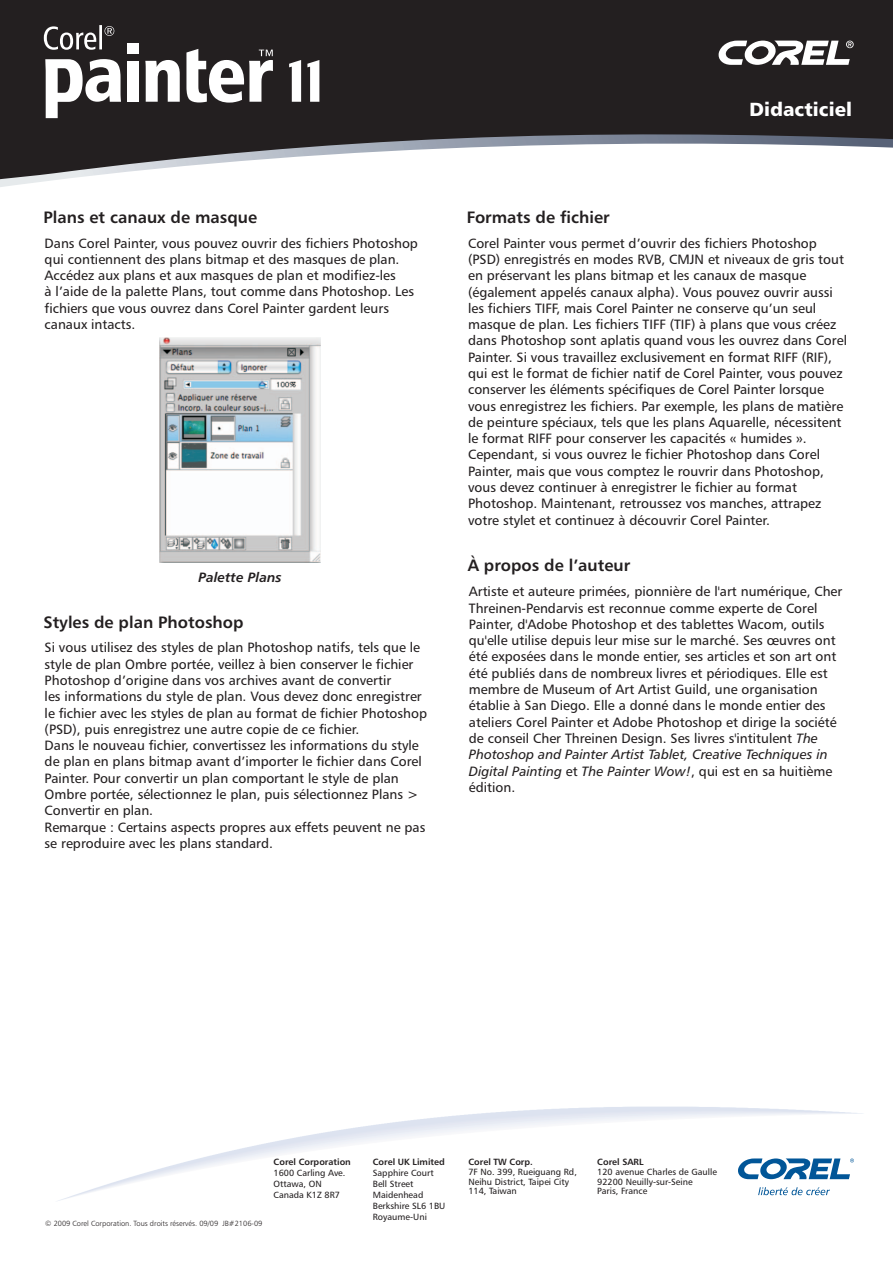
<style>
.page{position:relative;width:893px;height:1262px;background:#fff}
.page>*{position:absolute;margin:0;border:0;box-sizing:border-box;transform-origin:0 0}
.t1{font:19.05px "Humanist 777 BT Black B";color:#fff}
.t2{font:16.5px "Humanist 777 BT Roman B Bold";color:#231f20}
.t3{font:13.5px/16.4px "Humanist 777 BT Roman B";color:#231f20}
.t4{font:italic 13.5px "Humanist 777 BT Roman B Normal";color:#231f20}
.t5{font:italic 13.5px "Humanist 777 BT Roman B Bold";color:#231f20}
.t6{font:9px/10.8px "Humanist 777 BT Roman B";color:#231f20}
.t7{font:9px "Humanist 777 BT Roman B Bold";color:#231f20}
.t8{font:7.5px "Humanist 777 BT Light B";color:#231f20}
.s1{font-family:"Humanist 777 BT Roman B Normal";font-style:italic}
.s2{font-family:"Humanist 777 BT Roman B";font-style:normal}
</style>
<div class="page">
<img style="left:58px;top:1106px;width:805px;height:95px">
<svg style="left:737px;top:1158px;width:117px;height:21px"></svg>
<svg style="left:758px;top:1187px;width:72px;height:8px"></svg>
<svg style="left:0;top:0;width:892px;height:181px;fill:#231f20"></svg>
<svg style="left:717px;top:41px;width:136px;height:24px"></svg>
<svg style="left:307px;top:60px;width:12px;height:42px"></svg>
<svg style="left:145px;top:60px;width:35px;height:42px"></svg>
<div style="left:127px;top:43px;width:12px;height:11px;background:#fff"></div>
<div style="left:127px;top:61px;width:12px;height:41px;background:#fff"></div>
<svg style="left:45px;top:59px;width:76px;height:59px"></svg>
<svg style="left:186px;top:49px;width:87px;height:54px"></svg>
<svg style="left:44px;top:25px;width:70px;height:25px"></svg>
<svg style="left:289px;top:60px;width:12px;height:42px"></svg>
<img style="left:160px;top:337px;width:160px;height:225px">
<p class="t2" style="left:43px;top:210px;width:215px">Plans et canaux de masque</p>
<p class="t3" style="left:45px;top:236px;width:375px">Dans Corel Painter, vous pouvez ouvrir des fichiers Photoshop qui contiennent des plans bitmap et des masques de plan.<br>Accédez aux plans et aux masques de plan et modifiez-les<br>à l’aide de la palette Plans, tout comme dans Photoshop. Les fichiers que vous ouvrez dans Corel Painter gardent leurs canaux intacts.</p>
<p class="t5" style="left:199px;top:569px;width:84px">Palette Plans</p>
<p class="t2" style="left:43px;top:615px;width:202px">Styles de plan Photoshop</p>
<p class="t3" style="left:45px;top:640px;width:384px">Si vous utilisez des styles de plan Photoshop natifs, tels que le style de plan Ombre portée, veillez à bien conserver le fichier Photoshop d’origine dans vos archives avant de convertir<br>les informations du style de plan. Vous devez donc enregistrer le fichier avec les styles de plan au format de fichier Photoshop (PSD), puis enregistrez une autre copie de ce fichier.<br>Dans le nouveau fichier, convertissez les informations du style de plan en plans bitmap avant d’importer le fichier dans Corel Painter. Pour convertir un plan comportant le style de plan Ombre portée, sélectionnez le plan, puis sélectionnez Plans &gt; Convertir en plan.<br>Remarque : Certains aspects propres aux effets peuvent ne pas se reproduire avec les plans standard.</p>
<p class="t2" style="left:467px;top:210px;width:144px">Formats de fichier</p>
<h1 class="t1" style="left:749px;top:98px;width:104px">Didacticiel</h1>
<p class="t3" style="left:468px;top:236px;width:380px">Corel Painter vous permet d’ouvrir des fichiers Photoshop (PSD) enregistrés en modes RVB, CMJN et niveaux de gris tout en préservant les plans bitmap et les canaux de masque (également appelés canaux alpha). Vous pouvez ouvrir aussi les fichiers TIFF, mais Corel Painter ne conserve qu’un seul masque de plan. Les fichiers TIFF (TIF) à plans que vous créez dans Photoshop sont aplatis quand vous les ouvrez dans Corel Painter. Si vous travaillez exclusivement en format RIFF (RIF), qui est le format de fichier natif de Corel Painter, vous pouvez conserver les éléments spécifiques de Corel Painter lorsque vous enregistrez les fichiers. Par exemple, les plans de matière de peinture spéciaux, tels que les plans Aquarelle, nécessitent le format RIFF pour conserver les capacités « humides ».<br>Cependant, si vous ouvrez le fichier Photoshop dans Corel Painter, mais que vous comptez le rouvrir dans Photoshop, vous devez continuer à enregistrer le fichier au format Photoshop. Maintenant, retroussez vos manches, attrapez votre stylet et continuez à découvrir Corel Painter.</p>
<p class="t2" style="left:467px;top:559px;width:164px">À propos de l’auteur</p>
<p class="t3" style="left:469px;top:584px;width:375px">Artiste et auteure primées, pionnière de l'art numérique, Cher Threinen-Pendarvis est reconnue comme experte de Corel Painter, d'Adobe Photoshop et des tablettes Wacom, outils qu'elle utilise depuis leur mise sur le marché. Ses œuvres ont été exposées dans le monde entier, ses articles et son art ont été publiés dans de nombreux livres et périodiques. Elle est membre de Museum of Art Artist Guild, une organisation établie à San Diego. Elle a donné dans le monde entier des ateliers Corel Painter et Adobe Photoshop et dirige la société de conseil Cher Threinen Design. Ses livres s'intitulent <span class="s1">The</span></p>
<p class="t4" style="left:469px;top:765px;width:365px">Digital Painting <span class="s2">et</span> The Painter Wow!<span class="s2">, qui est en sa huitième</span></p>
<p class="t3" style="left:469px;top:780px;width:48px">édition.</p>
<p class="t4" style="left:469px;top:749px;width:360px">Photoshop and Painter Artist Tablet, Creative Techniques in</p>
<p class="t8" style="left:45px;top:1219px;width:219px">© 2009 Corel Corporation. Tous droits réservés. 09/09 JB#2106-09</p>
<p class="t7" style="left:273px;top:1158px;width:79px">Corel Corporation</p>
<p class="t6" style="left:273px;top:1168px;width:73px">1600 Carling Ave.<br>Ottawa, ON<br>Canada K1Z 8R7</p>
<p class="t7" style="left:373px;top:1158px;width:74px">Corel UK Limited</p>
<p class="t6" style="left:373px;top:1168px;width:74px">Sapphire Court<br>Bell Street<br>Maidenhead<br>Berkshire SL6 1BU<br>Royaume-Uni</p>
<p class="t7" style="left:468px;top:1158px;width:66px">Corel TW Corp.</p>
<p class="t6" style="left:468px;top:1167px;width:110px;line-height:9.8px">7F No. 399, Rueiguang Rd,<br>Neihu District, Taipei City<br>114, Taiwan</p>
<p class="t7" style="left:597px;top:1158px;width:48px">Corel SARL</p>
<p class="t6" style="left:597px;top:1167px;width:121px;line-height:9.8px">120 avenue Charles de Gaulle<br>92200 Neuilly-sur-Seine<br>Paris, France</p>
</div>
